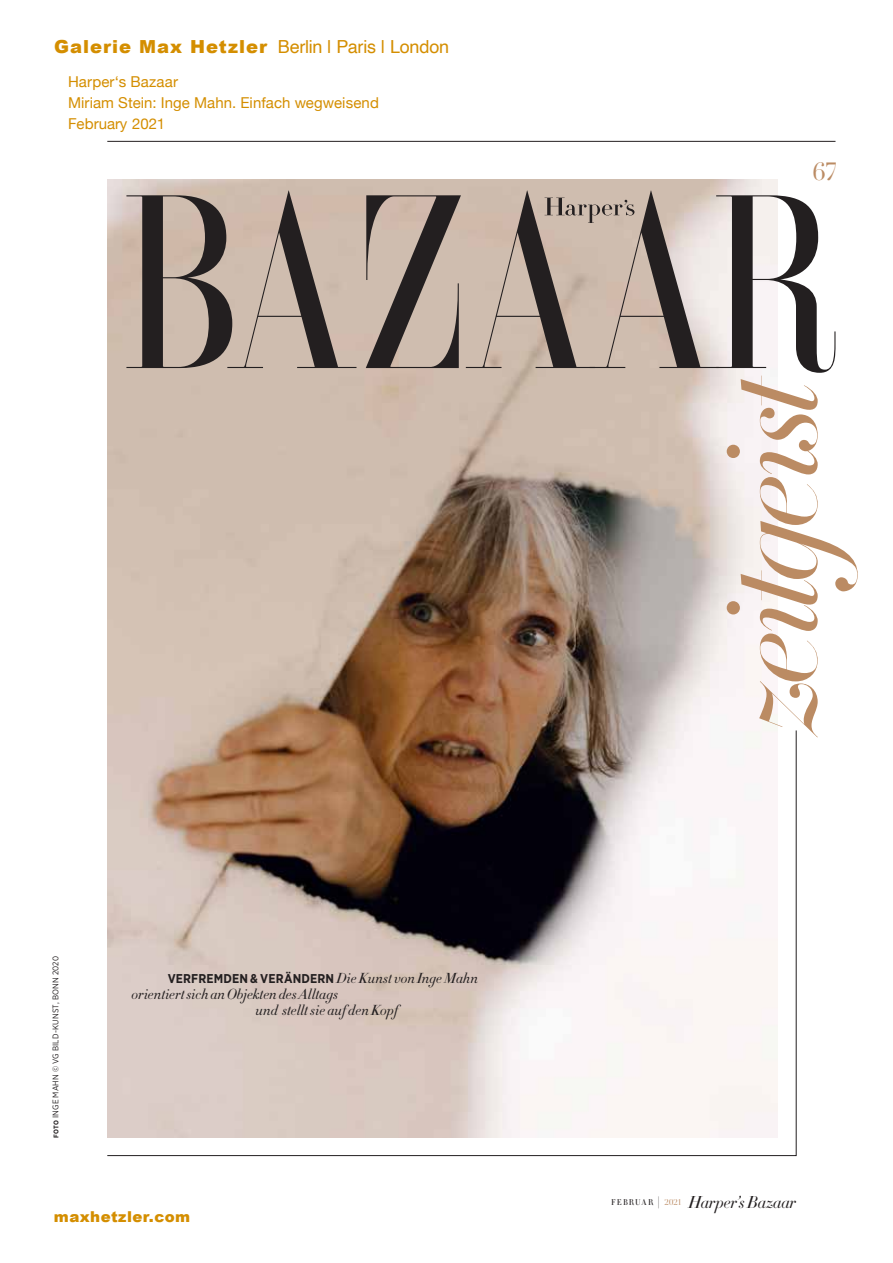
<style>
.page{position:relative;width:893px;height:1263px;background:#fff}
.page>*{position:absolute;margin:0;border:0;box-sizing:border-box;transform-origin:0 0}
.t1{font:italic 300 130.5px "HTF Didot L96";letter-spacing:-.05em;color:#bb8b63}
.t2{font:24.6px "MSC Didot LT Pro";color:#bb8b63}
.t3{font:18px "Helvetica";letter-spacing:-.015em;color:#d48e00}
.t4{font:italic 300 16.95px "HTF Didot L24";letter-spacing:-.01em;color:#231f20}
.t5{font:15px "Helvetica Neue";letter-spacing:.005em;color:#d48e00}
.t6{font:900 15px "Arial";letter-spacing:.03em;color:#d48e00}
.t7{font:italic 300 14.25px/15.8px "HTF Didot L11";color:#231f20}
.t8{font:700 12.75px "Gotham Narrow";letter-spacing:.01em;color:#231f20}
.t9{font:8.25px "Gotham Narrow";letter-spacing:.025em;color:#231f20}
.s1{font-family:"Arial";font-weight:900}
.s2{font-weight:700;font-size:6.75px}
.s3{font-family:"HTF Didot L11";font-weight:300;font-style:italic;font-size:14.25px}
.s4{font-family:"HTF Didot L16";font-style:normal;font-size:15.3px}
</style>
<div class="page">
<img style="left:107px;top:180px;width:670px;height:550px">
<svg style="left:126px;top:190px;width:230px;height:178px"></svg>
<svg style="left:366px;top:190px;width:470px;height:183px"></svg>
<hr style="left:107px;top:141px;width:728px;height:1px;background:#231f20">
<svg style="left:107px;top:730px;width:689px;height:426px"></svg>
<p class="t3" style="left:54px;top:33px;width:396px"><span class="s1">Galerie Max Hetzler</span> Berlin | Paris | London</p>
<p class="t5" style="left:68px;top:71px;width:112px">Harper‘s Bazaar</p>
<p class="t5" style="left:68px;top:92px;width:312px">Miriam Stein: Inge Mahn. Einfach wegweisend</p>
<p class="t5" style="left:68px;top:113px;width:99px">February 2021</p>
<p class="t9" style="left:50px;top:1138px;width:183px;rotate:-90deg"><span class="s2">FOTO</span> INGE MAHN © VG BILD-KUNST, BONN 2020</p>
<p class="t8" style="left:168px;top:970px;width:312px">VERFREMDEN &amp; VERÄNDERN <span class="s3">Die Kunst von Inge Mahn</span></p>
<p class="t7" style="left:256px;top:986px;width:144px;text-indent:-124px">orientiert sich an Objekten des Alltags<br>und stellt sie auf den Kopf</p>
<p class="t6" style="left:54px;top:1205px;width:138px">maxhetzler.com</p>
<p class="t2" style="left:813px;top:156px;width:26px">67</p>
<p class="t1" style="left:676px;top:733px;width:360px;rotate:-90deg">zeitgeist</p>
<p class="t4" style="left:611px;top:1189px;width:186px"><sup>FEBRUA</sup> <sup>R</sup> <span class="s4">|</span> <sup>2021</sup> Harper’s Bazaar</p>
</div>
